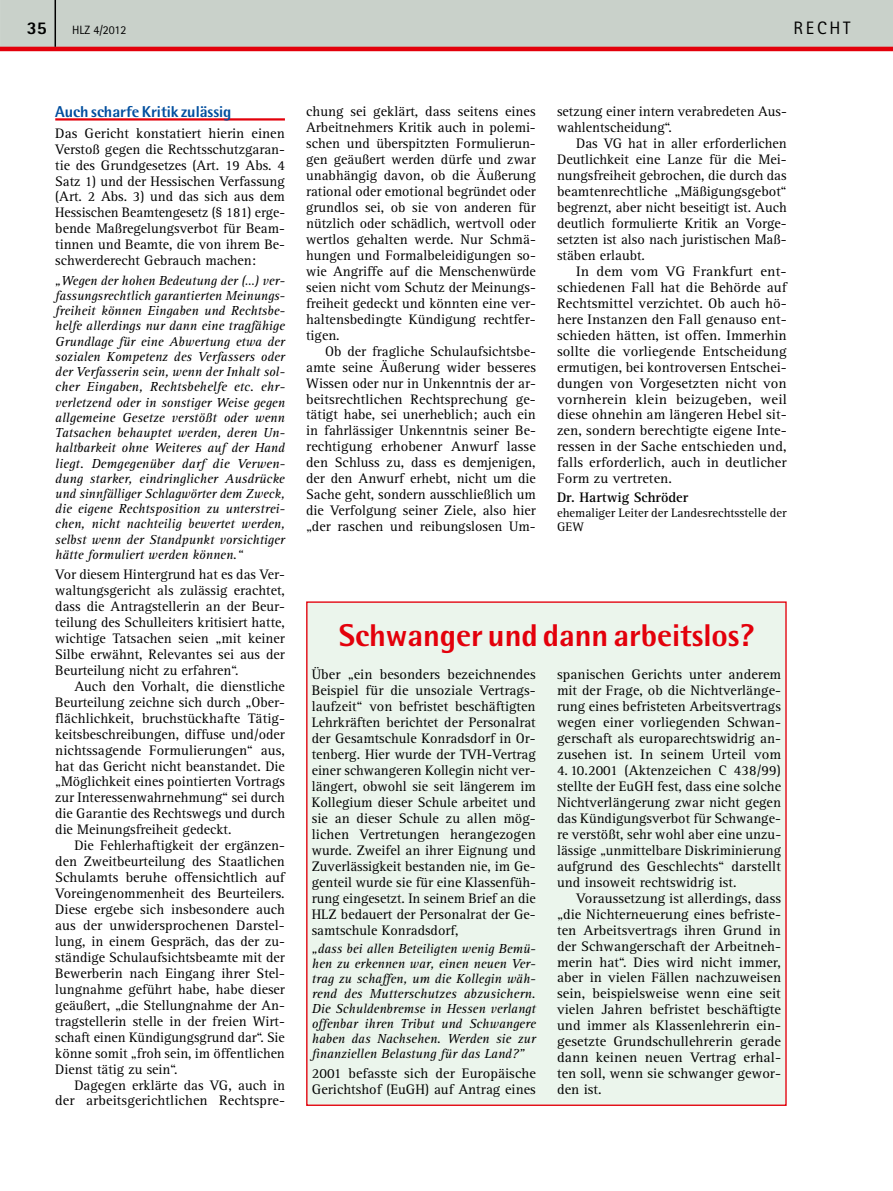
<style>
.page{position:relative;width:893px;height:1191px;background:#fff}
.page>*{position:absolute;margin:0;border:0;box-sizing:border-box;transform-origin:0 0}
.t1{font:800 31.5px "Rotis Semi Sans Std";letter-spacing:-.005em;color:#e3000b}
.t2{font:18px "Rotis Sans Serif Std";color:#000}
.t3{font:800 18px "Rotis Sans Serif Std";color:#000}
.t4{font:800 15.75px "Rotis Semi Sans Std";letter-spacing:-.005em;color:#004e9e}
.t5{font:14.25px/15.9px "Rotis Serif Std";color:#000;text-align:justify}
.t6{font:14.25px/15.9px "Rotis Serif Std";color:#000;text-align:justify;scale:1.05 1}
.t7{font:700 14.25px "Rotis Serif Std";color:#000}
.t8{font:italic 13.5px/15.3px "Rotis Serif Std";color:#000;text-align:justify}
.t9{font:12.75px/14.4px "Rotis Serif Std";color:#000}
.t10{font:12px "Rotis Sans Serif Std";color:#000}
</style>
<div class="page">
<svg style="left:0;top:0;width:893px;height:51px;background:#cbbfb9"></svg>
<hr style="left:55px;top:0;width:1px;height:47px;background:#000">
<hr style="left:55px;top:118px;width:230px;height:3px;background:#e3000b">
<div style="left:307px;top:602px;width:479px;height:503px;background:#ebf5ec"></div>
<p class="t3" style="left:27px;top:16px;width:22px">35</p>
<p class="t10" style="left:72px;top:23px;width:56px">HLZ 4/2012</p>
<p class="t2" style="left:794px;top:17px;width:47px">RE CHT</p>
<p class="t4" style="left:55px;top:102px;width:178px">Auch scharfe Kritik zulässig</p>
<p class="t5" style="left:55px;top:125px;width:231px">Das Gericht konstatiert hierin einen Verstoß gegen die Rechtsschutzgaran&shy;tie des Grundgesetzes (Art. 19 Abs. 4<br>Satz 1) und der Hessischen Verfassung (Art. 2 Abs. 3) und das sich aus dem Hessischen Beamtengesetz (§ 181) erge&shy;bende Maßregelungsverbot für Beam&shy;tinnen und Beamte, die von ihrem Be&shy;schwerderecht Gebrauch machen:</p>
<p class="t8" style="left:55px;top:273px;width:231px">„Wegen der hohen Bedeutung der (…) ver&shy;fassungsrechtlich garantierten Meinungs&shy;freiheit können Eingaben und Rechtsbe&shy;helfe allerdings nur dann eine tragfähige Grundlage für eine Abwertung etwa der sozialen Kompetenz des Verfassers oder der Verfasserin sein, wenn der Inhalt sol&shy;cher Eingaben, Rechtsbehelfe etc. ehr&shy;verletzend oder in sonstiger Weise gegen allgemeine Gesetze verstößt oder wenn Tatsachen behauptet werden, deren Un&shy;haltbarkeit ohne Weiteres auf der Hand liegt. Demgegenüber darf die Verwen&shy;dung starker, eindringlicher Ausdrücke und sinnfälliger Schlagwörter dem Zweck, die eigene Rechtsposition zu unterstrei&shy;chen, nicht nachteilig bewertet werden, selbst wenn der Standpunkt vorsichtiger hätte formuliert werden können.“</p>
<p class="t5" style="left:55px;top:567px;width:231px">Vor diesem Hintergrund hat es das Ver&shy;waltungsgericht als zulässig erachtet, dass die Antragstellerin an der Beur&shy;teilung des Schulleiters kritisiert hatte, wichtige Tatsachen seien „mit keiner Silbe erwähnt, Relevantes sei aus der Beurteilung nicht zu erfahren“.</p>
<p class="t5" style="left:55px;top:678px;width:231px;text-indent:19px">Auch den Vorhalt, die dienstliche Beurteilung zeichne sich durch „Ober&shy;flächlichkeit, bruchstückhafte Tätig&shy;keitsbeschreibungen, diffuse und/oder nichtssagende Formulierungen“ aus, hat das Gericht nicht beanstandet. Die „Möglichkeit eines pointierten Vortrags zur Interessenwahrnehmung“ sei durch die Garantie des Rechtswegs und durch die Meinungsfreiheit gedeckt.</p>
<p class="t5" style="left:55px;top:838px;width:231px;text-indent:19px">Die Fehlerhaftigkeit der ergänzen&shy;den Zweitbeurteilung des Staatlichen Schulamts beruhe offensichtlich auf Voreingenommenheit des Beurteilers.<br>Diese ergebe sich insbesondere auch aus der unwidersprochenen Darstel&shy;lung, in einem Gespräch, das der zu&shy;ständige Schulaufsichtsbeamte mit der Bewerberin nach Eingang ihrer Stel&shy;lungnahme geführt habe, habe dieser geäußert, „die Stellungnahme der An&shy;tragstellerin stelle in der freien Wirt&shy;schaft einen Kündigungsgrund dar“. Sie könne somit „froh sein, im öffentlichen Dienst tätig zu sein“.</p>
<p class="t5" style="left:55px;top:1077px;width:231px;text-align:right">Dagegen erklärte das VG, auch in der arbeitsgerichtlichen Rechtspre-</p>
<p class="t5" style="left:306px;top:104px;width:231px">chung sei geklärt, dass seitens eines Arbeitnehmers Kritik auch in polemi&shy;schen und überspitzten Formulierun&shy;gen geäußert werden dürfe und zwar unabhängig davon, ob die Äußerung rational oder emotional begründet oder grundlos sei, ob sie von anderen für nützlich oder schädlich, wertvoll oder wertlos gehalten werde. Nur Schmä&shy;hungen und Formalbeleidigungen so&shy;wie Angriffe auf die Menschenwürde seien nicht vom Schutz der Meinungs&shy;freiheit gedeckt und könnten eine ver&shy;haltensbedingte Kündigung rechtfer&shy;tigen.</p>
<p class="t5" style="left:306px;top:343px;width:231px;text-indent:19px">Ob der fragliche Schulaufsichtsbe&shy;amte seine Äußerung wider besseres Wissen oder nur in Unkenntnis der ar&shy;beitsrechtlichen Rechtsprechung ge&shy;tätigt habe, sei unerheblich; auch ein in fahrlässiger Unkenntnis seiner Be&shy;rechtigung erhobener Anwurf lasse den Schluss zu, dass es demjenigen, der den Anwurf erhebt, nicht um die Sache geht, sondern ausschließlich um die Verfolgung seiner Ziele, also hier „der raschen und reibungslosen Um-</p>
<p class="t5" style="left:557px;top:104px;width:231px">setzung einer intern verabredeten Aus&shy;wahlentscheidung“.</p>
<p class="t5" style="left:557px;top:136px;width:231px;text-indent:19px">Das VG hat in aller erforderlichen Deutlichkeit eine Lanze für die Mei&shy;nungsfreiheit gebrochen, die durch das beamtenrechtliche „Mäßigungsgebot“ begrenzt, aber nicht beseitigt ist. Auch deutlich formulierte Kritik an Vorge&shy;setzten ist also nach juristischen Maß&shy;stäben erlaubt.</p>
<p class="t6" style="left:557px;top:264px;width:220px;text-indent:19px">In dem vom VG Frankfurt ent&shy;schiedenen Fall hat die Behörde auf Rechtsmittel verzichtet. Ob auch hö&shy;here Instanzen den Fall genauso ent&shy;schieden hätten, ist offen. Immerhin sollte die vorliegende Entscheidung ermutigen, bei kontroversen Entschei&shy;dungen von Vorgesetzten nicht von vornherein klein beizugeben, weil diese ohnehin am längeren Hebel sit&shy;zen, sondern berechtigte eigene Inte&shy;ressen in der Sache entschieden und, falls erforderlich, auch in deutlicher Form zu vertreten.</p>
<p class="t7" style="left:557px;top:489px;width:133px">Dr. Hartwig Schröder</p>
<p class="t9" style="left:557px;top:505px;width:231px">ehemaliger Leiter der Landesrechtsstelle der<br>GEW</p>
<h1 class="t1" style="left:339px;top:616px;width:417px">Schwanger und dann arbeitslos?</h1>
<p class="t5" style="left:312px;top:667px;width:226px">Über „ein besonders bezeichnendes Beispiel für die unsoziale Vertrags&shy;laufzeit“ von befristet beschäftigten Lehrkräften berichtet der Personalrat der Gesamtschule Konradsdorf in Or&shy;tenberg. Hier wurde der TVH-Vertrag einer schwangeren Kollegin nicht ver&shy;längert, obwohl sie seit längerem im Kollegium dieser Schule arbeitet und sie an dieser Schule zu allen mög&shy;lichen Vertretungen herangezogen wurde. Zweifel an ihrer Eignung und Zuverlässigkeit bestanden nie, im Ge&shy;genteil wurde sie für eine Klassenfüh&shy;rung eingesetzt. In seinem Brief an die HLZ bedauert der Personalrat der Ge&shy;samtschule Konradsdorf,</p>
<p class="t8" style="left:312px;top:941px;width:226px">„dass bei allen Beteiligten wenig Bemü&shy;hen zu erkennen war, einen neuen Ver&shy;trag zu schaffen, um die Kollegin wäh&shy;rend des Mutterschutzes abzusichern.<br>Die Schuldenbremse in Hessen verlangt offenbar ihren Tribut und Schwangere haben das Nachsehen. Werden sie zur finanziellen Belastung für das Land?”</p>
<p class="t5" style="left:312px;top:1066px;width:226px">2001 befasste sich der Europäische<br>Gerichtshof (EuGH) auf Antrag eines</p>
<p class="t5" style="left:557px;top:667px;width:226px">spanischen Gerichts unter anderem mit der Frage, ob die Nichtverlänge&shy;rung eines befristeten Arbeitsvertrags wegen einer vorliegenden Schwan&shy;gerschaft als europarechtswidrig an&shy;zusehen ist. In seinem Urteil vom</p>
<p class="t5" style="left:557px;top:763px;width:226px">4. 10.2001 (Aktenzeichen C 438/99) stellte der EuGH fest, dass eine solche Nichtverlängerung zwar nicht gegen das Kündigungsverbot für Schwange&shy;re verstößt, sehr wohl aber eine unzu&shy;lässige „unmittelbare Diskriminierung aufgrund des Geschlechts“ darstellt und insoweit rechtswidrig ist.</p>
<p class="t5" style="left:557px;top:890px;width:226px;text-indent:19px">Voraussetzung ist allerdings, dass „die Nichterneuerung eines befriste&shy;ten Arbeitsvertrags ihren Grund in der Schwangerschaft der Arbeitneh&shy;merin hat“. Dies wird nicht immer, aber in vielen Fällen nachzuweisen sein, beispielsweise wenn eine seit vielen Jahren befristet beschäftigte und immer als Klassenlehrerin ein&shy;gesetzte Grundschullehrerin gerade dann keinen neuen Vertrag erhal&shy;ten soll, wenn sie schwanger gewor&shy;den ist.</p>
</div>
